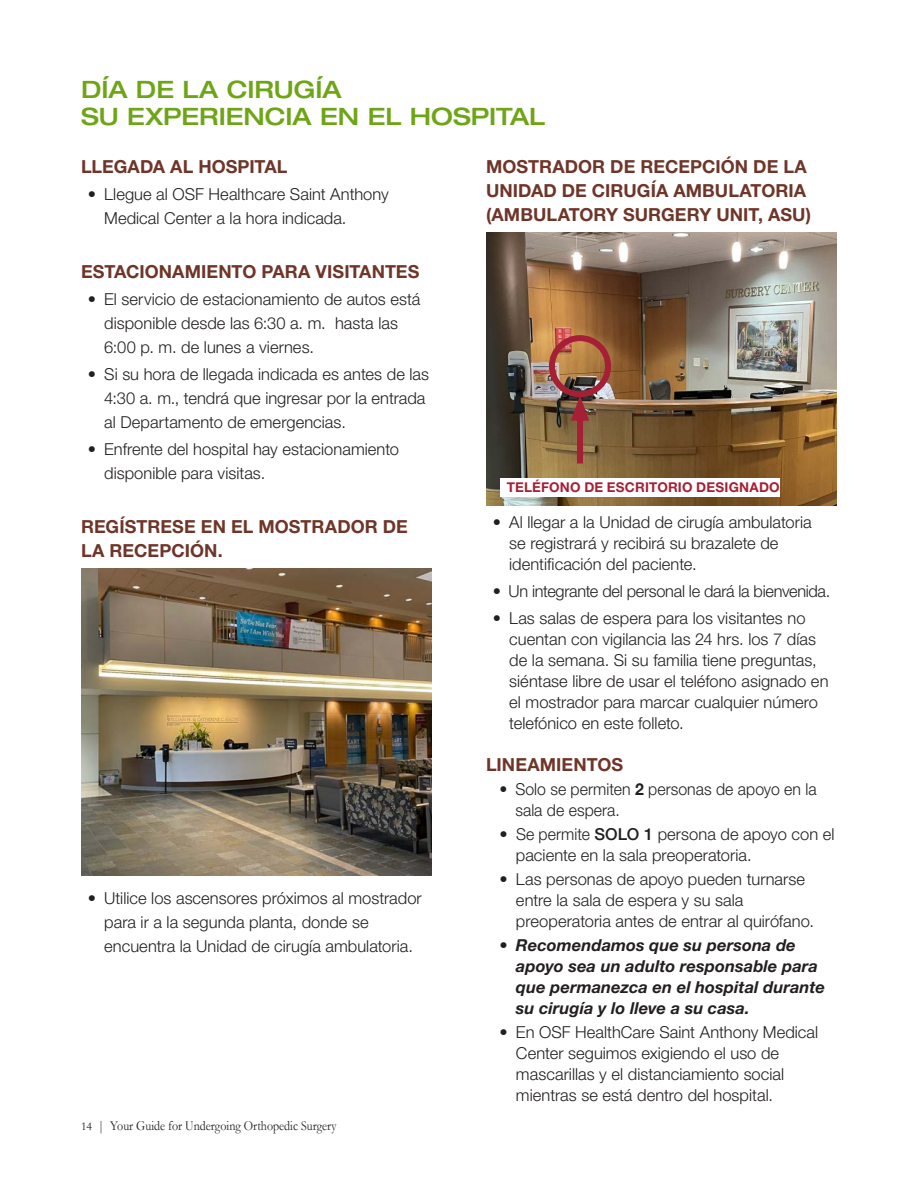
<style>
.page{position:relative;width:918px;height:1188px;background:#fff}
.page>*{position:absolute;margin:0;border:0;box-sizing:border-box;transform-origin:0 0}
.t1{font:500 expanded 24px/27px "Helvetica Neue LT Pro";color:#6ea516}
.t2{font:700 18px/24px "Helvetica Neue LT Pro";letter-spacing:.005em;color:#6f3528}
.t3{font:300 16.5px/21px "Helvetica Neue LT Pro";color:#231f20}
.t4{font:italic 700 16.5px/21px "Helvetica Neue LT Pro";letter-spacing:.005em;color:#231f20}
.t5{font:300 16.5px/21px "Helvetica Neue LT Pro";color:#231f20;scale:.96 1}
.t6{font:13.8px "Garamond";color:#231f20;scale:.87 1}
.t7{font:700 13.5px "Helvetica Neue LT Pro";letter-spacing:.015em;color:#a62035}
.s1{font-size:12px}
.s2{font-weight:700}
.s3{font-weight:500}
.s4{font-weight:300;font-style:normal}
</style>
<div class="page">
<img style="left:486px;top:232px;width:351px;height:273px">
<img style="left:81px;top:568px;width:351px;height:307px">
<div style="left:549px;top:335px;width:62px;height:62px;border:6px solid #a62035;border-radius:50%"></div>
<div style="left:577px;top:410px;width:6px;height:54px;background:#a62035"></div>
<svg style="left:571px;top:396px;width:18px;height:25px"></svg>
<div style="left:500px;top:478px;width:280px;height:18px;background:#fff"></div>
<h1 class="t1" style="left:81px;top:75px;width:466px">DÍA DE LA CIRUGÍA<br>SU EXPERIENCIA EN EL HOSPITAL</h1>
<p class="t2" style="left:81px;top:154px;width:208px">LLEGADA AL HOSPITAL</p>
<p class="t3" style="left:104px;top:182px;width:286px;line-height:24px;text-indent:-16px">• Llegue al OSF Healthcare Saint Anthony<br>Medical Center a la hora indicada.</p>
<p class="t2" style="left:81px;top:259px;width:340px">ESTACIONAMIENTO PARA VISITANTES</p>
<p class="t3" style="left:104px;top:287px;width:318px;line-height:24px;text-indent:-16px">• El servicio de estacionamiento de autos está disponible desde las 6:30 a. m. hasta las<br>6:00 p. m. de lunes a viernes.</p>
<p class="t3" style="left:104px;top:362px;width:326px;line-height:24px;text-indent:-16px">• Si su hora de llegada indicada es antes de las<br>4:30 a. m., tendrá que ingresar por la entrada al Departamento de emergencias.</p>
<p class="t3" style="left:104px;top:437px;width:296px;line-height:24px;text-indent:-16px">• Enfrente del hospital hay estacionamiento disponible para visitas.</p>
<p class="t2" style="left:81px;top:514px;width:328px">REGÍSTRESE EN EL MOSTRADOR DE<br>LA RECEPCIÓN.</p>
<p class="t3" style="left:104px;top:886px;width:319px;line-height:24px;text-indent:-16px">• Utilice los ascensores próximos al mostrador para ir a la segunda planta, donde se encuentra la Unidad de cirugía ambulatoria.</p>
<p class="t6" style="left:81px;top:1116px;width:295px"><span class="s1">14</span> | Your Guide for Undergoing Orthopedic Surgery</p>
<p class="t2" style="left:486px;top:154px;width:327px">MOSTRADOR DE RECEPCIÓN DE LA<br>UNIDAD DE CIRUGÍA AMBULATORIA (AMBULATORY SURGERY UNIT, ASU)</p>
<p class="t7" style="left:507px;top:479px;width:274px">TELÉFONO DE ESCRITORIO DESIGNADO</p>
<p class="t3" style="left:509px;top:512px;width:304px;text-indent:-16px">• Al llegar a la Unidad de cirugía ambulatoria se registrará y recibirá su brazalete de identificación del paciente.</p>
<p class="t3" style="left:493px;top:581px;width:339px">• Un integrante del personal le dará la bienvenida.</p>
<p class="t3" style="left:509px;top:608px;width:321px;text-indent:-16px">• Las salas de espera para los visitantes no cuentan con vigilancia las 24 hrs. los 7 días de la semana. Si su familia tiene preguntas, siéntase libre de usar el teléfono asignado en el mostrador para marcar cualquier número telefónico en este folleto.</p>
<p class="t2" style="left:486px;top:752px;width:139px">LINEAMIENTOS</p>
<p class="t5" style="left:515px;top:778px;width:315px;text-indent:-16px">• Solo se permiten <span class="s2">2</span> personas de apoyo en la sala de espera.</p>
<p class="t3" style="left:516px;top:823px;width:320px;text-indent:-16px">• Se permite <span class="s3">SOLO 1</span> persona de apoyo con el paciente en la sala preoperatoria.</p>
<p class="t3" style="left:516px;top:868px;width:300px;text-indent:-16px">• Las personas de apoyo pueden turnarse entre la sala de espera y su sala preoperatoria antes de entrar al quirófano.</p>
<p class="t4" style="left:516px;top:934px;width:311px;text-indent:-16px"><span class="s4">•</span> Recomendamos que su persona de apoyo sea un adulto responsable para que permanezca en el hospital durante su cirugía y lo lleve a su casa.</p>
<p class="t3" style="left:516px;top:1021px;width:304px;text-indent:-16px">• En OSF HealthCare Saint Anthony Medical Center seguimos exigiendo el uso de mascarillas y el distanciamiento social mientras se está dentro del hospital.</p>
</div>
